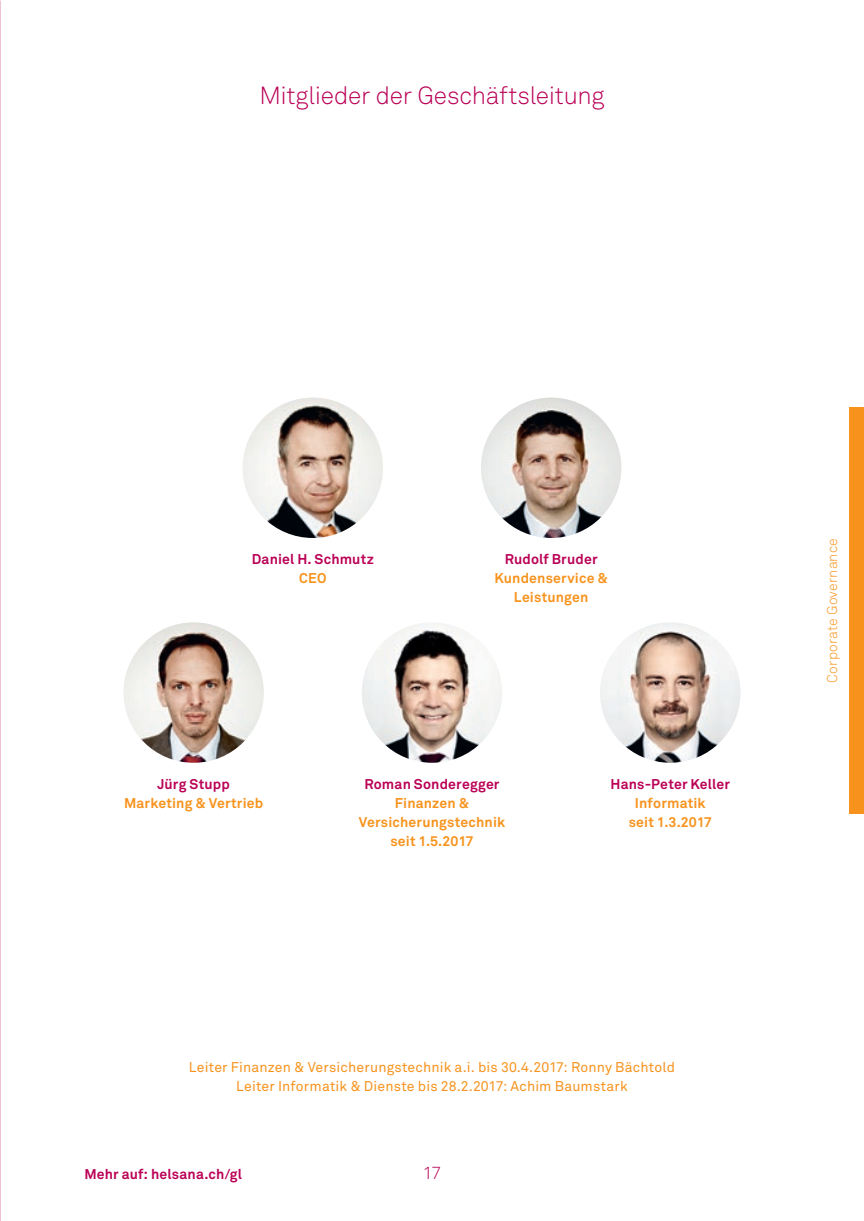
<style>
.page{position:relative;width:864px;height:1221px;background:#fff}
.page>*{position:absolute;margin:0;border:0;box-sizing:border-box;transform-origin:0 0}
.t1{font:24.5px "Akkurat Light Office";letter-spacing:-.01em;color:#ba0156}
.t2{font:17.5px "Akkurat Light Office";color:#ba0156}
.t3{font:14px/19.2px "Akkurat Office";letter-spacing:.01em;color:#f7931d;text-align:center}
.t4{font:700 14px/19.2px "Akkurat Office";letter-spacing:.015em;color:#f7931d;text-align:center}
.t5{font:700 14px "Akkurat Office";letter-spacing:.015em;color:#ba0156}
.t6{font:14px "Akkurat Light Office";letter-spacing:.01em;color:#f7931d}
</style>
<div class="page">
<div style="left:848px;top:407px;width:15px;height:407px;background:#f7931d"></div>
<img style="left:361px;top:622px;width:141px;height:140px;border-radius:70px">
<img style="left:123px;top:622px;width:141px;height:140px;border-radius:70px">
<img style="left:480px;top:397px;width:141px;height:141px;border-radius:70px">
<img style="left:600px;top:622px;width:140px;height:140px;border-radius:70px">
<img style="left:242px;top:397px;width:141px;height:141px;border-radius:70px">
<h1 class="t1" style="left:259px;top:80px;width:346px">Mitglieder der Geschäftsleitung</h1>
<p class="t5" style="left:252px;top:550px;width:123px">Daniel H. Schmutz</p>
<p class="t4" style="left:299px;top:568px;width:29px">CEO</p>
<p class="t5" style="left:504px;top:550px;width:94px">Rudolf Bruder</p>
<p class="t4" style="left:494px;top:568px;width:115px">Kundenservice &amp;<br>Leistungen</p>
<p class="t5" style="left:157px;top:775px;width:74px">Jürg Stupp</p>
<p class="t4" style="left:124px;top:793px;width:140px">Marketing &amp; Vertrieb</p>
<p class="t5" style="left:364px;top:775px;width:136px">Roman Sonderegger</p>
<p class="t4" style="left:358px;top:793px;width:148px">Finanzen &amp;<br>Versicherungstechnik seit 1.5.2017</p>
<p class="t5" style="left:610px;top:775px;width:121px">Hans-Peter Keller</p>
<p class="t4" style="left:628px;top:793px;width:85px">Informatik seit 1.3.2017</p>
<p class="t3" style="left:189px;top:1057px;width:487px">Leiter Finanzen &amp; Versicherungstechnik a.i. bis 30.4.2017: Ronny Bächtold<br>Leiter Informatik &amp; Dienste bis 28.2.2017: Achim Baumstark</p>
<p class="t5" style="left:84px;top:1165px;width:159px">Mehr auf: helsana.ch/gl</p>
<p class="t2" style="left:422px;top:1162px;width:20px">17</p>
<p class="t6" style="left:823px;top:682px;width:146px;rotate:-90deg">Corporate Governance</p>
</div>
